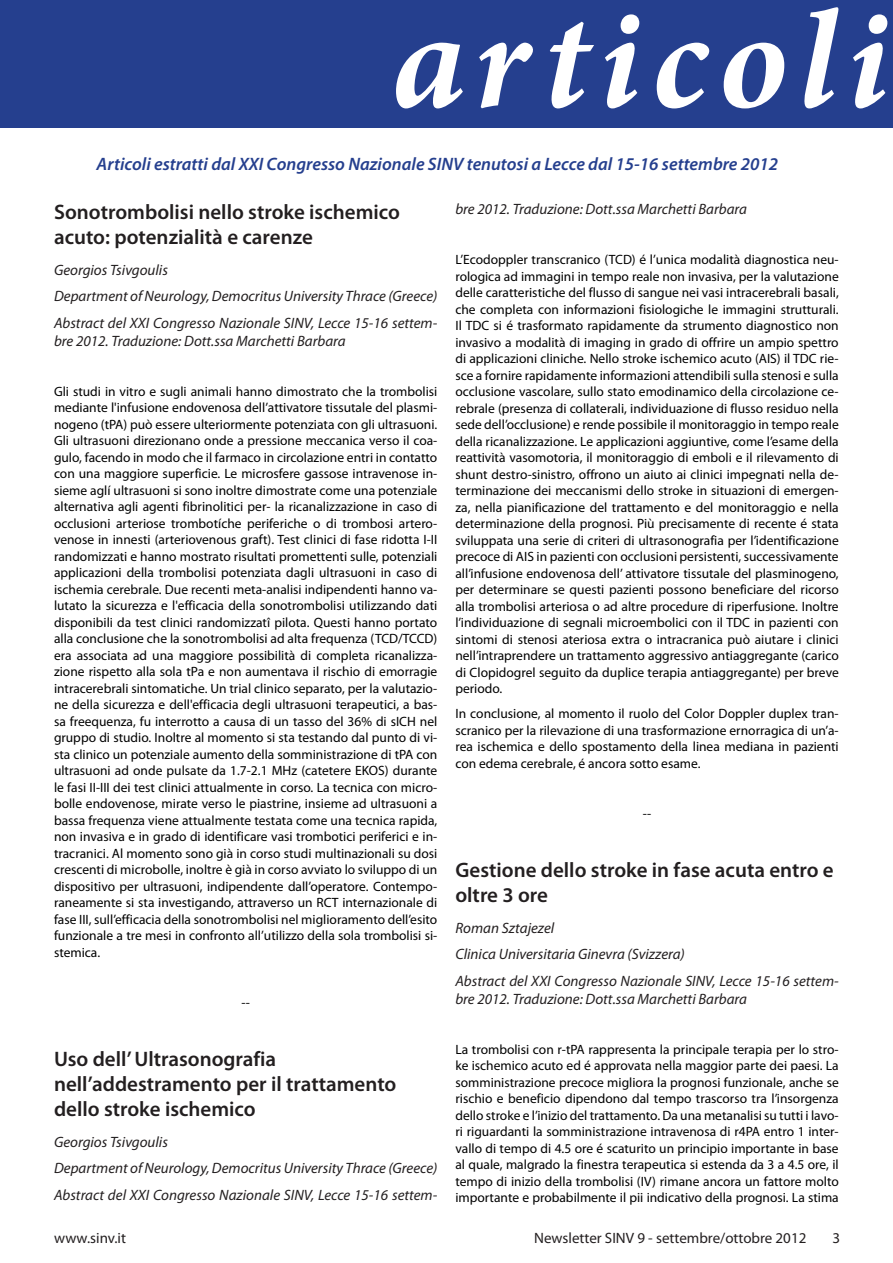
<style>
.page{position:relative;width:893px;height:1263px;background:#fff}
.page>*{position:absolute;margin:0;border:0;box-sizing:border-box;transform-origin:0 0}
.t1{font:italic 700 141.6px "Minion Pro";letter-spacing:.07em;color:#fff}
.titolo_articolo{font:600 21px/25.2px "Myriad Pro";color:#231f20}
.testo{font:italic 600 18px "Myriad Pro";color:#253f8e}
.testo-2{font:italic 15px/18px "Myriad Pro";color:#231f20}
.t2{font:15px "Myriad Pro";color:#231f20}
.testo-3{font:13.5px/16.5px "Myriad Pro";color:#000;text-align:justify}
</style>
<div class="page">
<div style="left:0;top:0;width:893px;height:128px;background:#253f8e"></div>
<p class="t1" style="left:391px;top:-39px;width:499px">articoli</p>
<p class="testo" style="left:96px;top:152px;width:683px">Articoli estratti dal XXI Congresso Nazionale SINV tenutosi a Lecce dal 15-16 settembre 2012</p>
<p class="titolo_articolo" style="left:54px;top:199px;width:347px">Sonotrombolisi nello stroke ischemico acuto: potenzialità e carenze</p>
<p class="testo-2" style="left:54px;top:260px;width:115px">Georgios Tsivgoulis</p>
<p class="testo-2" style="left:54px;top:287px;width:385px">Department of Neurology, Democritus University Thrace (Greece)</p>
<p class="testo-2" style="left:54px;top:313px;width:385px">Abstract del XXI Congresso Nazionale SINV, Lecce 15-16 settem&shy;bre 2012. Traduzione: Dott.ssa Marchetti Barbara</p>
<p class="testo-3" style="left:54px;top:383px;width:385px">Gli studi in vitro e sugli animali hanno dimostrato che la trombolisi mediante l'infusione endovenosa dell’attivatore tissutale del plasmi&shy;nogeno (tPA) può essere ulteriormente potenziata con gli ultrasuoni.<br>Gli ultrasuoni direzionano onde a pressione meccanica verso il coa&shy;gulo, facendo in modo che il farmaco in circolazione entri in contatto con una maggiore superficie. Le microsfere gassose intravenose in&shy;sieme aglí ultrasuoni si sono inoltre dimostrate come una potenziale alternativa agli agenti fibrinolitici per- la ricanalizzazione in caso di occlusioni arteriose trombotíche periferiche o di trombosi artero&shy;venose in innesti (arteriovenous graft). Test clinici di fase ridotta I-II randomizzati e hanno mostrato risultati promettenti sulle, potenziali applicazioni della trombolisi potenziata dagli ultrasuoni in caso di ischemia cerebrale. Due recenti meta-analisi indipendenti hanno va&shy;lutato la sicurezza e l'efficacia della sonotrombolisi utilizzando dati disponibili da test clinici randomizzatî pilota. Questi hanno portato alla conclusione che la sonotrombolisi ad alta frequenza (TCD/TCCD) era associata ad una maggiore possibilità di completa ricanalizza&shy;zione rispetto alla sola tPa e non aumentava il rischio di emorragie intracerebrali sintomatiche. Un trial clinico separato, per la valutazio&shy;ne della sicurezza e dell'efficacia degli ultrasuoni terapeutici, a bas&shy;sa freequenza, fu interrotto a causa di un tasso del 36% di sICH nel gruppo di studio. Inoltre al momento si sta testando dal punto di vi&shy;sta clinico un potenziale aumento della somministrazione di tPA con ultrasuoni ad onde pulsate da 1.7-2.1 MHz (catetere EKOS) durante le fasi II-III dei test clinici attualmente in corso. La tecnica con micro&shy;bolle endovenose, mirate verso le piastrine, insieme ad ultrasuoni a bassa frequenza viene attualmente testata come una tecnica rapida, non invasiva e in grado di identificare vasi trombotici periferici e in&shy;tracranici. Al momento sono già in corso studi multinazionali su dosi crescenti di microbolle, inoltre è già in corso avviato lo sviluppo di un dispositivo per ultrasuoni, indipendente dall’operatore. Contempo&shy;raneamente si sta investigando, attraverso un RCT internazionale di fase III, sull’efficacia della sonotrombolisi nel miglioramento dell’esito funzionale a tre mesi in confronto all’utilizzo della sola trombolisi si&shy;stemica.</p>
<p class="testo-3" style="left:242px;top:994px;width:10px">--</p>
<p class="titolo_articolo" style="left:54px;top:1045px;width:344px">Uso dell’ Ultrasonografia nell’addestramento per il trattamento dello stroke ischemico</p>
<p class="testo-2" style="left:54px;top:1132px;width:115px">Georgios Tsivgoulis</p>
<p class="testo-2" style="left:54px;top:1159px;width:385px">Department of Neurology, Democritus University Thrace (Greece)</p>
<p class="testo-2" style="left:54px;top:1185px;width:385px">Abstract del XXI Congresso Nazionale SINV, Lecce 15-16 settem-</p>
<p class="testo-2" style="left:455px;top:200px;width:293px">bre 2012. Traduzione: Dott.ssa Marchetti Barbara</p>
<p class="testo-3" style="left:455px;top:251px;width:385px">L’Ecodoppler transcranico (TCD) é l’unica modalità diagnostica neu&shy;rologica ad immagini in tempo reale non invasiva, per la valutazione delle caratteristiche del flusso di sangue nei vasi intracerebrali basali, che completa con informazioni fisiologiche le immagini strutturali.<br>Il TDC si é trasformato rapidamente da strumento diagnostico non invasivo a modalità di imaging in grado di offrire un ampio spettro di applicazioni cliniche. Nello stroke ischemico acuto (AIS) il TDC rie&shy;sce a fornire rapidamente informazioni attendibili sulla stenosi e sulla occlusione vascolare, sullo stato emodinamico della circolazione ce&shy;rebrale (presenza di collaterali, individuazione di flusso residuo nella sede dell’occlusione) e rende possibile il monitoraggio in tempo reale della ricanalizzazione. Le applicazioni aggiuntive, come l’esame della reattività vasomotoria, il monitoraggio di emboli e il rilevamento di shunt destro-sinistro, offrono un aiuto ai clinici impegnati nella de&shy;terminazione dei meccanismi dello stroke in situazioni di emergen&shy;za, nella pianificazione del trattamento e del monitoraggio e nella determinazione della prognosi. Più precisamente di recente é stata sviluppata una serie di criteri di ultrasonografia per l’identificazione precoce di AIS in pazienti con occlusioni persistenti, successivamente all’infusione endovenosa dell’ attivatore tissutale del plasminogeno, per determinare se questi pazienti possono beneficiare del ricorso alla trombolisi arteriosa o ad altre procedure di riperfusione. Inoltre l’individuazione di segnali microembolici con il TDC in pazienti con sintomi di stenosi ateriosa extra o intracranica può aiutare i clinici nell’intraprendere un trattamento aggressivo antiaggregante (carico di Clopidogrel seguito da duplice terapia antiaggregante) per breve periodo.</p>
<p class="testo-3" style="left:455px;top:705px;width:385px">In conclusione, al momento il ruolo del Color Doppler duplex tran&shy;scranico per la rilevazione di una trasformazione ernorragica di un’a&shy;rea ischemica e dello spostamento della linea mediana in pazienti con edema cerebrale, é ancora sotto esame.</p>
<p class="testo-3" style="left:643px;top:805px;width:10px">--</p>
<p class="titolo_articolo" style="left:455px;top:856px;width:380px">Gestione dello stroke in fase acuta entro e oltre 3 ore</p>
<p class="testo-2" style="left:455px;top:918px;width:100px">Roman Sztajezel</p>
<p class="testo-2" style="left:455px;top:945px;width:231px">Clinica Universitaria Ginevra (Svizzera)</p>
<p class="testo-2" style="left:455px;top:971px;width:385px">Abstract del XXI Congresso Nazionale SINV, Lecce 15-16 settem&shy;bre 2012. Traduzione: Dott.ssa Marchetti Barbara</p>
<p class="testo-3" style="left:455px;top:1040px;width:385px">La trombolisi con r-tPA rappresenta la principale terapia per lo stro&shy;ke ischemico acuto ed é approvata nella maggior parte dei paesi. La somministrazione precoce migliora la prognosi funzionale, anche se rischio e beneficio dipendono dal tempo trascorso tra l’insorgenza dello stroke e l’inizio del trattamento. Da una metanalisi su tutti i lavo&shy;ri riguardanti la somministrazione intravenosa di r4PA entro 1 inter&shy;vallo di tempo di 4.5 ore é scaturito un principio importante in base al quale, malgrado la finestra terapeutica si estenda da 3 a 4.5 ore, il tempo di inizio della trombolisi (IV) rimane ancora un fattore molto importante e probabilmente il pii indicativo della prognosi. La stima</p>
<p class="t2" style="left:54px;top:1229px;width:73px">www.sinv.it</p>
<p class="t2" style="left:534px;top:1229px;width:274px">Newsletter SINV 9 - settembre/ottobre 2012</p>
<p class="t2" style="left:832px;top:1229px;width:9px">3</p>
</div>
